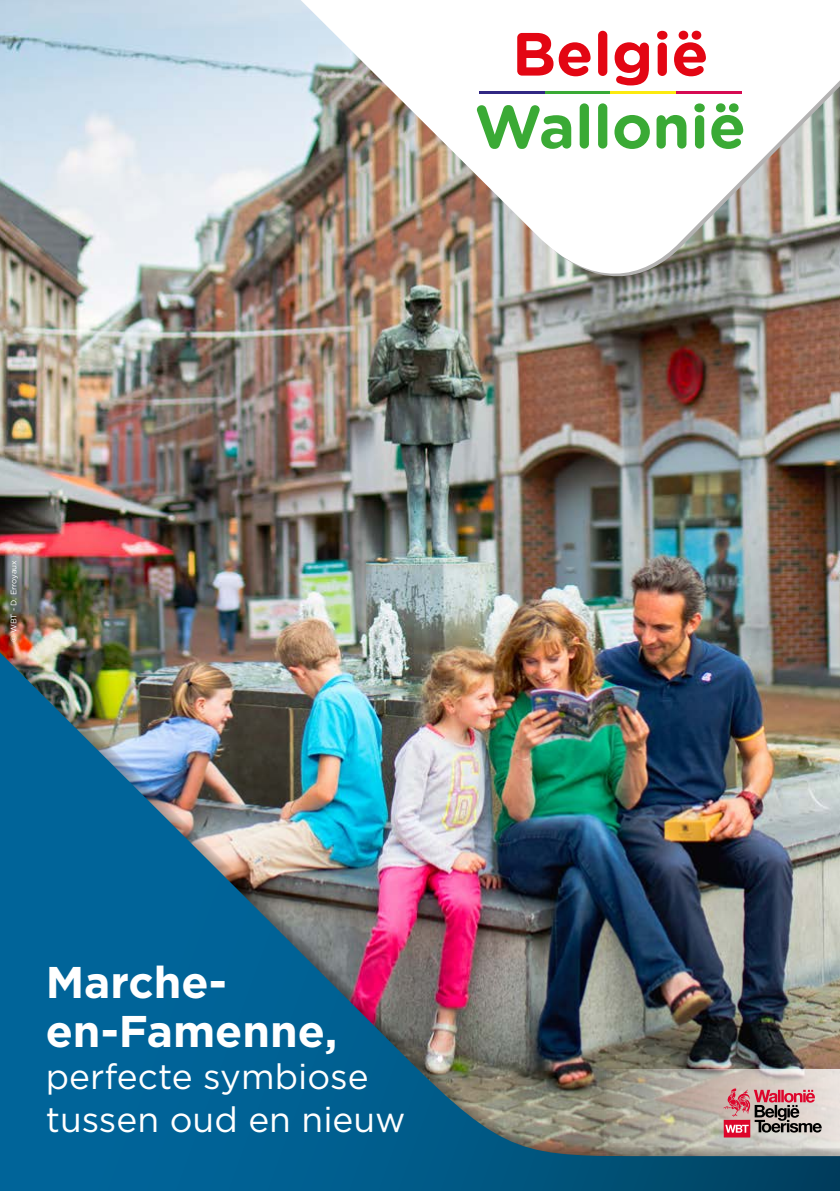
<style>
.page{position:relative;width:840px;height:1191px;background:#fff}
.page>*{position:absolute;margin:0;border:0;box-sizing:border-box;transform-origin:0 0}
.t1{font:700 44.4px/49px "Gotham";color:#fff}
.t2{font:35.2px/42.4px "Gotham";color:#fff}
.t3{font:8px "Gotham";color:#fff}
</style>
<div class="page">
<img style="left:0;top:0;width:839px;height:468px">
<img style="left:0;top:468px;width:839px;height:184px">
<img style="left:0;top:652px;width:839px;height:539px">
<img style="left:255px;top:0;width:584px;height:289px">
<svg style="left:476px;top:105px;width:95px;height:44px"></svg>
<div style="left:579px;top:103px;width:9px;height:46px;background:#3aaa35;border-radius:5px"></div>
<div style="left:597px;top:103px;width:10px;height:46px;background:#3aaa35;border-radius:5px"></div>
<svg style="left:614px;top:115px;width:35px;height:34px"></svg>
<svg style="left:656px;top:115px;width:30px;height:34px"></svg>
<svg style="left:694px;top:103px;width:10px;height:46px"></svg>
<svg style="left:711px;top:103px;width:31px;height:46px"></svg>
<svg style="left:517px;top:33px;width:73px;height:43px"></svg>
<div style="left:597px;top:31px;width:10px;height:45px;background:#e30613;border-radius:5px"></div>
<svg style="left:614px;top:42px;width:34px;height:43px"></svg>
<svg style="left:656px;top:31px;width:11px;height:45px"></svg>
<svg style="left:673px;top:31px;width:32px;height:45px"></svg>
<hr style="left:479px;top:92px;width:66px;height:2px;background:#312783">
<hr style="left:545px;top:92px;width:65px;height:2px;background:#3aaa35">
<hr style="left:610px;top:92px;width:65px;height:2px;background:#fcea10">
<hr style="left:675px;top:92px;width:66px;height:2px;background:#d60b52">
<div style="left:808px;top:0;width:31px;height:33px;background:#fff"></div>
<p class="t3" style="left:8px;top:642px;width:84px;rotate:-90deg">© WBT - D. Erroyaux</p>
<p class="t1" style="left:46px;top:956px;width:293px">Marche&shy;en-Famenne,</p>
<p class="t2" style="left:46px;top:1055px;width:361px">perfecte symbiose tussen oud en nieuw</p>
</div>
